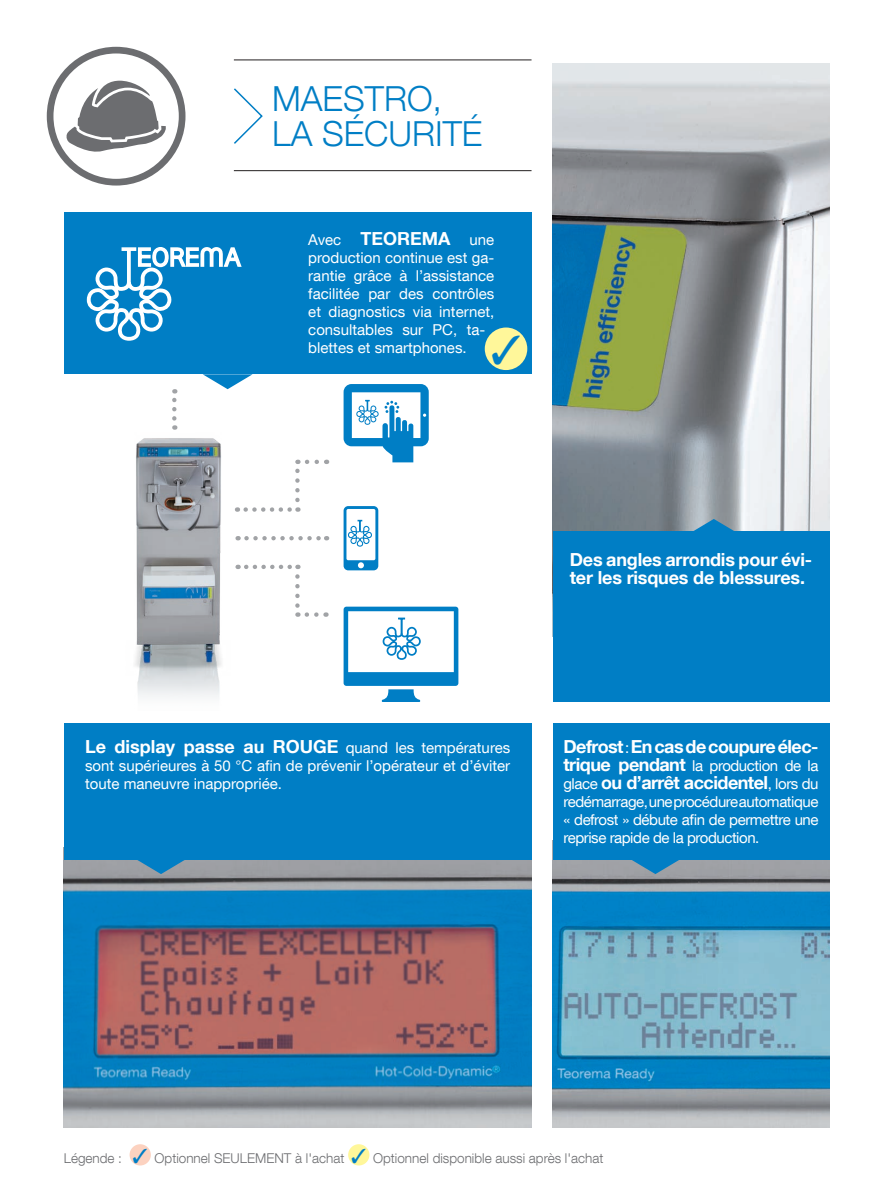
<style>
.page{position:relative;width:893px;height:1191px;background:#fff}
.page>*{position:absolute;margin:0;border:0;box-sizing:border-box;transform-origin:0 0}
.t1{font:300 34.5px/34.5px "Helvetica Neue LT Com";color:#007ec5}
.t2{font:700 18px/18px "Helvetica Neue LT Com";letter-spacing:-.01em;color:#fff}
.t3{font:700 18px "Helvetica Neue LT Com";letter-spacing:-.03em;color:#fff}
.t4{font:15px/18px "Helvetica Neue LT Com";color:#fff}
.t5{font:15px "Helvetica Neue LT Com";letter-spacing:-.03em;color:#fff}
.t6{font:300 13.5px "Helvetica Neue LT Com";color:#6c6d70}
.s1{font-weight:400;font-size:15px}
.s2{font-weight:700;font-size:18px}
.s3{color:#007ec5}
</style>
<div class="page">
<hr style="left:234px;top:60px;width:297px;height:1px;background:#231f20">
<hr style="left:234px;top:170px;width:297px;height:1px;background:#231f20">
<svg style="left:234px;top:88px;width:29px;height:56px"></svg>
<svg style="left:47px;top:47px;width:138px;height:138px"></svg>
<div style="left:64px;top:213px;width:467px;height:161px;background:#007ec5"></div>
<svg style="left:203px;top:374px;width:50px;height:15px"></svg>
<svg style="left:87px;top:247px;width:155px;height:94px"></svg>
<img style="left:553px;top:64px;width:276px;height:467px">
<div style="left:553px;top:531px;width:276px;height:171px;background:#007ec5"></div>
<svg style="left:689px;top:519px;width:50px;height:12px"></svg>
<img style="left:553px;top:859px;width:276px;height:268px">
<div style="left:553px;top:723px;width:276px;height:136px;background:#007ec5"></div>
<img style="left:64px;top:859px;width:467px;height:268px">
<div style="left:64px;top:723px;width:467px;height:136px;background:#007ec5"></div>
<svg style="left:136px;top:859px;width:50px;height:15px"></svg>
<img style="left:135px;top:418px;width:158px;height:279px">
<svg style="left:344px;top:384px;width:85px;height:78px"></svg>
<svg style="left:344px;top:506px;width:34px;height:64px"></svg>
<svg style="left:344px;top:606px;width:114px;height:96px"></svg>
<svg style="left:246px;top:536px;width:81px;height:4px"></svg>
<svg style="left:172px;top:389px;width:5px;height:29px"></svg>
<svg style="left:246px;top:507px;width:52px;height:5px"></svg>
<svg style="left:295px;top:459px;width:5px;height:41px"></svg>
<svg style="left:307px;top:459px;width:20px;height:5px"></svg>
<svg style="left:246px;top:564px;width:52px;height:5px"></svg>
<svg style="left:295px;top:576px;width:5px;height:41px"></svg>
<svg style="left:307px;top:612px;width:19px;height:5px"></svg>
<svg style="left:630px;top:859px;width:50px;height:15px"></svg>
<div style="left:130px;top:1144px;width:21px;height:21px;background:#fcd2c0;border-radius:50%"></div>
<div style="left:348px;top:1144px;width:21px;height:21px;background:#fff79a;border-radius:50%"></div>
<div style="left:485px;top:327px;width:42px;height:43px;background:#fff79a;border-radius:50%"></div>
<h1 class="t1" style="left:272px;top:81px;width:212px">MAESTRO,<br>LA SÉCURITÉ</h1>
<p class="t2" style="left:308px;top:229px;width:144px"><span class="s1">Avec</span> TEOREMA</p>
<p class="t4" style="left:308px;top:230px;width:188px;text-indent:161px">une production continue est ga&shy;rantie grâce à l’assistance facilitée par des contrôles et diagnostics via internet, consultables sur PC, ta&shy;blettes et smartphones.</p>
<p class="t2" style="left:570px;top:550px;width:244px">Des angles arrondis pour évi&shy;ter les risques de blessures.</p>
<p class="t2" style="left:85px;top:737px;width:427px">Le display passe au ROUGE <span class="s1">quand les températures</span></p>
<p class="t4" style="left:85px;top:756px;width:427px">sont supérieures à 50 °C afin de prévenir l’opérateur et d’éviter toute maneuvre inappropriée.</p>
<p class="t3" style="left:563px;top:735px;width:257px">Defrost <span class="s1">:</span> En cas de coupure élec-</p>
<p class="t5" style="left:563px;top:756px;width:257px"><span class="s2">trique pendant</span> la production de la</p>
<p class="t3" style="left:563px;top:771px;width:257px"><span class="s1">glace</span> ou d’arrêt accidentel<span class="s1">, lors du</span></p>
<p class="t4" style="left:563px;top:792px;width:257px;text-align:justify">redémarrage, une procédure automatique « defrost » débute afin de permettre une reprise rapide de la production.</p>
<p class="t6" style="left:64px;top:1149px;width:541px">Légende : <span class="s3">✓</span> Optionnel SEULEMENT à l'achat <span class="s3">✓</span> Optionnel disponible aussi après l'achat</p>
</div>
